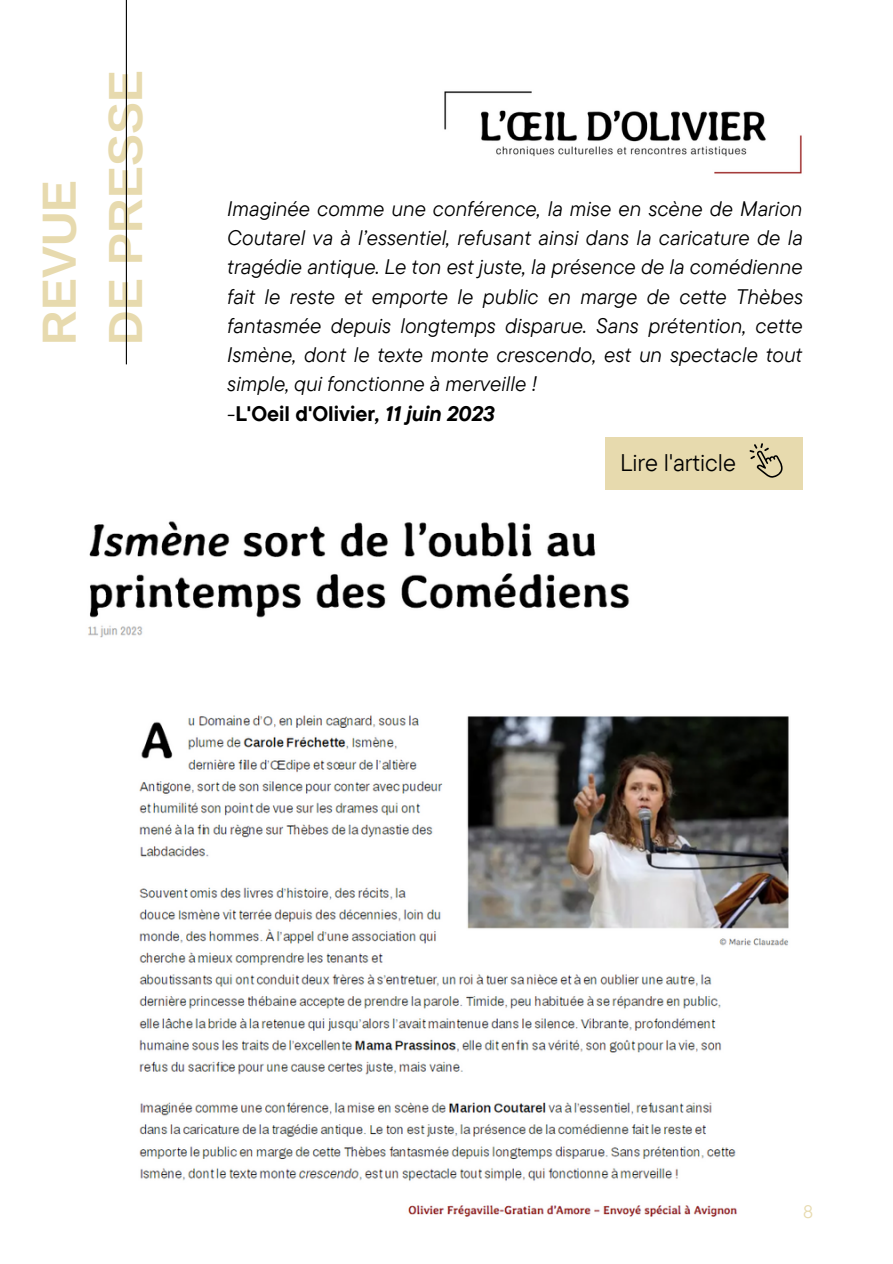
<style>
.page{position:relative;width:893px;height:1264px;background:#fff}
.page>*{position:absolute;margin:0;border:0;box-sizing:border-box;transform-origin:0 0}
.t1{font:700 48px "Arimo";color:#e7daae}
.t2{font:24px "TT Commons Pro";color:#000}
.t3{font:italic 21px/29.2px "TT Commons Pro";color:#000;text-align:justify}
.t4{font:700 21px "TT Commons Pro";color:#000}
.t5{font:18px "TT Commons Pro";color:#e7daae}
.s1{font-weight:400;font-style:italic}
.s2{font-style:italic}
</style>
<div class="page">
<hr style="left:126px;top:0;width:1px;height:364px;background:#000">
<div style="left:605px;top:438px;width:198px;height:52px;background:#e7daae"></div>
<svg style="left:749px;top:443px;width:33px;height:35px"></svg>
<img style="left:444px;top:91px;width:358px;height:83px">
<img style="left:88px;top:521px;width:701px;height:696px">
<p class="t1" style="left:32px;top:345px;width:167px;rotate:-90deg">REVUE</p>
<p class="t1" style="left:99px;top:345px;width:276px;rotate:-90deg">DE PRESSE</p>
<p class="t3" style="left:227px;top:193px;width:577px">Imaginée comme une conférence, la mise en scène de Marion Coutarel va à l’essentiel, refusant ainsi dans la caricature de la tragédie antique. Le ton est juste, la présence de la comédienne fait le reste et emporte le public en marge de cette Thèbes fantasmée depuis longtemps disparue. Sans prétention, cette Ismène, dont le texte monte crescendo, est un spectacle tout simple, qui fonctionne à merveille !</p>
<p class="t4" style="left:227px;top:399px;width:269px"><span class="s1">-</span>L'Oeil d'Olivier<span class="s2">, 11 juin 2023</span></p>
<p class="t2" style="left:620px;top:447px;width:117px">Lire l'article</p>
<p class="t5" style="left:803px;top:1199px;width:11px">8</p>
</div>
